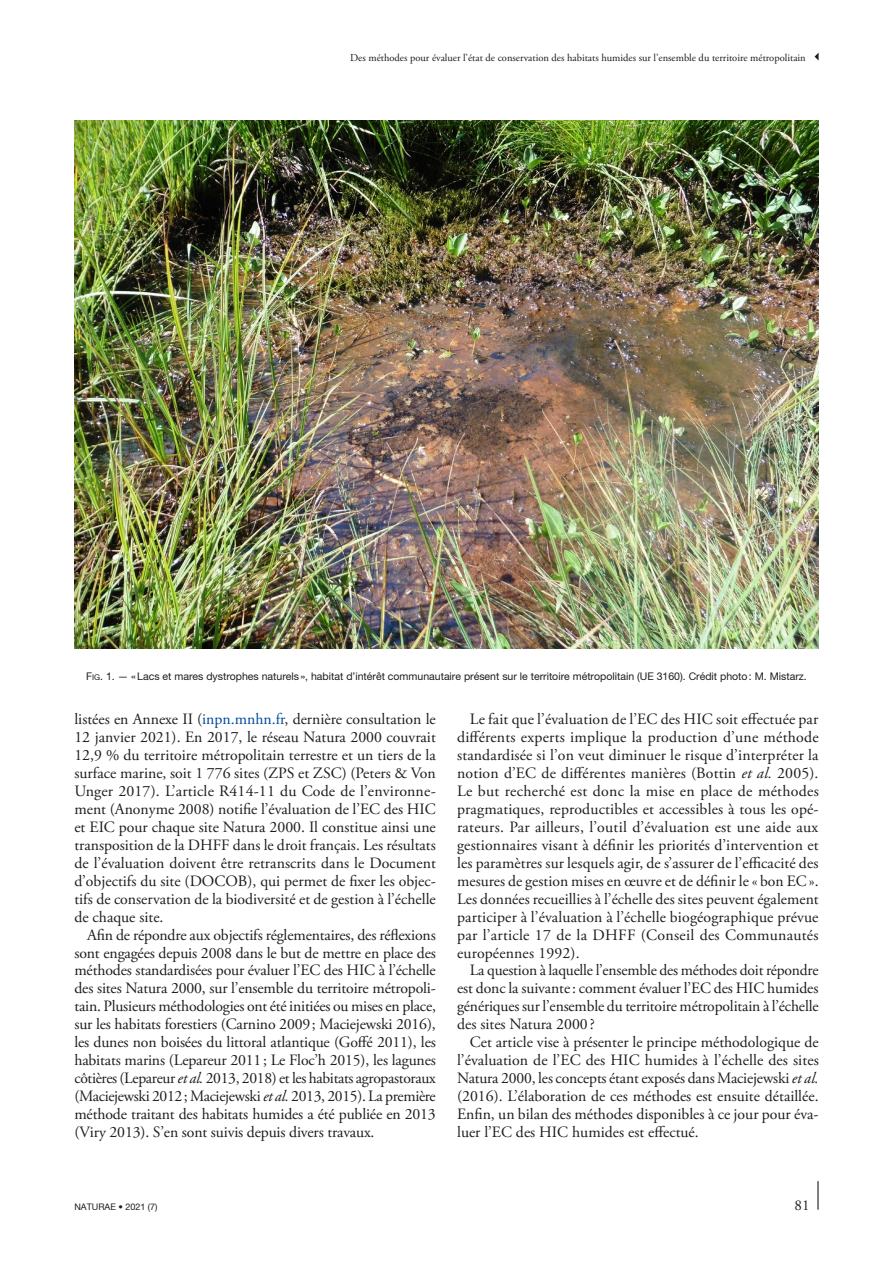
<style>
.page{position:relative;width:893px;height:1263px;background:#fff}
.page>*{position:absolute;margin:0;border:0;box-sizing:border-box;transform-origin:0 0}
.Texte_courant_Suite{font:15.75px/18px "Adobe Garamond Pro";color:#1d1d1b;text-align:justify}
.t1{font:15px "Adobe Garamond Pro";color:#1d1d1b}
.t2{font:10.5px "Helvetica Neue";color:#1d1d1b}
.t3{font:10.5px "Adobe Garamond Pro";color:#1d1d1b}
.t4{font:9px "Helvetica Neue";color:#1d1d1b}
.s1{font-style:inherit}
.s2{font-size:7.8px}
.s3{color:#00499a}
.s4{font-style:italic}
</style>
<div class="page">
<hr style="left:817px;top:1181px;width:2px;height:29px;background:#1d1d1b">
<svg style="left:815px;top:53px;width:4px;height:8px"></svg>
<img style="left:74px;top:121px;width:745px;height:527px">
<p class="t3" style="left:350px;top:51px;width:457px">Des méthodes pour évaluer l’état de conservation des habitats humides sur l’ensemble du territoire métropolitain</p>
<p class="t2" style="left:86px;top:670px;width:722px"><span class="s1">F</span><span class="s2">ig</span><span class="s1">. 1</span>. — «Lacs et mares dystrophes naturels », habitat d’intérêt communautaire présent sur le territoire métropolitain (UE 3160). Crédit photo: M. Mistarz.</p>
<p class="Texte_courant_Suite" style="left:74px;top:711px;width:363px">listées en Annexe II (<span class="s3">inpn.mnhn.fr</span>, dernière consultation le 12 janvier 2021). En 2017, le réseau Natura 2000 couvrait 12,9 % du territoire métropolitain terrestre et un tiers de la surface marine, soit 1 776 sites (ZPS et ZSC) (Peters &amp; Von Unger 2017). L’article R414-11 du Code de l’environne&shy;ment (Anonyme 2008) notifie l’évaluation de l’EC des HIC et EIC pour chaque site Natura 2000. Il constitue ainsi une transposition de la DHFF dans le droit français. Les résultats de l’évaluation doivent être retranscrits dans le Document d’objectifs du site (DOCOB), qui permet de fixer les objec&shy;tifs de conservation de la biodiversité et de gestion à l’échelle de chaque site.</p>
<p class="Texte_courant_Suite" style="left:74px;top:926px;width:363px;text-indent:13px">Afin de répondre aux objectifs réglementaires, des réflexions sont engagées depuis 2008 dans le but de mettre en place des méthodes standardisées pour évaluer l’EC des HIC à l’échelle des sites Natura 2000, sur l’ensemble du territoire métropoli&shy;tain. Plusieurs méthodologies ont été initiées ou mises en place, sur les habitats forestiers (Carnino 2009; Maciejewski 2016), les dunes non boisées du littoral atlantique (Goffé 2011), les habitats marins (Lepareur 2011; Le Floc’h 2015), les lagunes côtières (Lepareur <span class="s4">et al.</span> 2013, 2018) et les habitats agropastoraux (Maciejewski 2012; Maciejewski <span class="s4">et al.</span> 2013, 2015). La première méthode traitant des habitats humides a été publiée en 2013 (Viry 2013). S’en sont suivis depuis divers travaux.</p>
<p class="Texte_courant_Suite" style="left:457px;top:711px;width:363px;text-indent:13px">Le fait que l’évaluation de l’EC des HIC soit effectuée par différents experts implique la production d’une méthode standardisée si l’on veut diminuer le risque d’interpréter la notion d’EC de différentes manières (Bottin <span class="s4">et al.</span> 2005).<br>Le but recherché est donc la mise en place de méthodes pragmatiques, reproductibles et accessibles à tous les opé&shy;rateurs. Par ailleurs, l’outil d’évaluation est une aide aux gestionnaires visant à définir les priorités d’intervention et les paramètres sur lesquels agir, de s’assurer de l’efficacité des mesures de gestion mises en œuvre et de définir le « bon EC».<br>Les données recueillies à l’échelle des sites peuvent également participer à l’évaluation à l’échelle biogéographique prévue par l’article 17 de la DHFF (Conseil des Communautés européennes 1992).</p>
<p class="Texte_courant_Suite" style="left:457px;top:962px;width:363px;text-indent:13px">La question à laquelle l’ensemble des méthodes doit répondre est donc la suivante: comment évaluer l’EC des HIC humides génériques sur l’ensemble du territoire métropolitain à l’échelle des sites Natura 2000 ?</p>
<p class="Texte_courant_Suite" style="left:457px;top:1034px;width:363px;text-indent:13px">Cet article vise à présenter le principe méthodologique de l’évaluation de l’EC des HIC humides à l’échelle des sites Natura 2000, les concepts étant exposés dans Maciejewski <span class="s4">et al. </span>(2016). L’élaboration de ces méthodes est ensuite détaillée.<br>Enfin, un bilan des méthodes disponibles à ce jour pour éva&shy;luer l’EC des HIC humides est effectué.</p>
<p class="t4" style="left:74px;top:1201px;width:85px">NATURAE • 2021 (7)</p>
<p class="t1" style="left:794px;top:1196px;width:16px">81</p>
</div>
